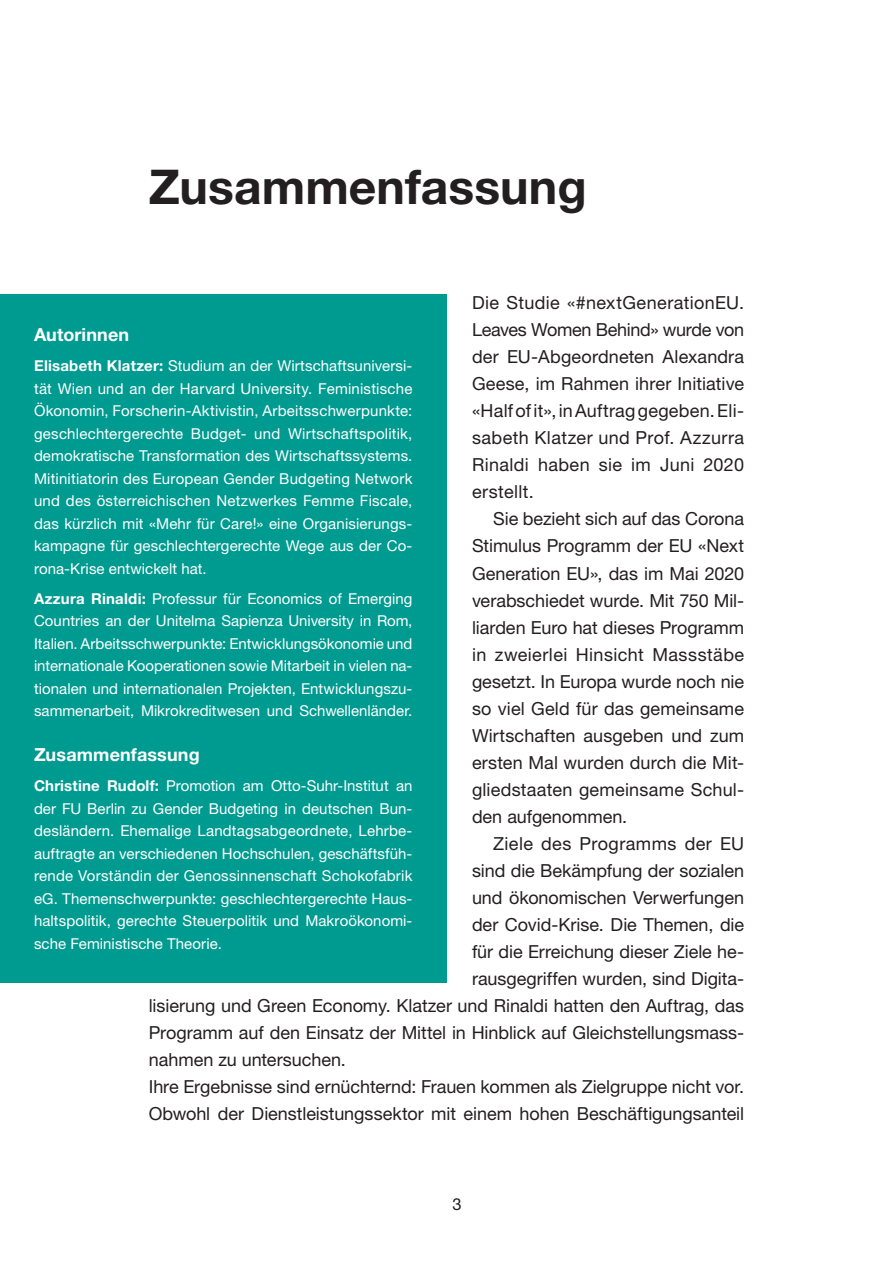
<style>
.page{position:relative;width:893px;height:1263px;background:#fff}
.page>*{position:absolute;margin:0;border:0;box-sizing:border-box;transform-origin:0 0}
.t1{font:700 48px "Helvetica Neue LT Pro";color:#231f20}
.t2{font:18px/27px "Helvetica Neue LT Pro";color:#231f20;text-align:justify}
.t3{font:700 18px "Helvetica Neue LT Pro";letter-spacing:.01em;color:#fff}
.t4{font:18px "Helvetica Neue LT Pro";letter-spacing:.02em;color:#231f20}
.t5{font:16.5px "Helvetica Neue LT Pro";color:#231f20}
.t6{font:15px/22.5px "Helvetica Neue LT Pro";letter-spacing:.005em;color:#fff;text-align:justify}
.s1{font-weight:700}
</style>
<div class="page">
<div style="left:0;top:294px;width:446px;height:689px;background:#009b90"></div>
<h1 class="t1" style="left:149px;top:158px;width:439px">Zusammenfassung</h1>
<p class="t2" style="left:472px;top:289px;width:274px">Die Studie «#nextGenerationEU.<br>Leaves Women Behind» wurde von der EU-Abgeordneten Alexandra Geese, im Rahmen ihrer Initiative «Half of it», in Auftrag gegeben. Eli&shy;sabeth Klatzer und Prof. Azzurra Rinaldi haben sie im Juni 2020 erstellt.</p>
<p class="t2" style="left:472px;top:505px;width:274px;text-indent:21px">Sie bezieht sich auf das Corona Stimulus Programm der EU «Next Generation EU», das im Mai 2020 verabschiedet wurde. Mit 750 Mil&shy;liarden Euro hat dieses Programm in zweierlei Hinsicht Massstäbe gesetzt. In Europa wurde noch nie so viel Geld für das gemeinsame Wirtschaften ausgeben und zum ersten Mal wurden durch die Mit&shy;gliedstaaten gemeinsame Schul&shy;den aufgenommen.</p>
<p class="t4" style="left:493px;top:832px;width:252px">Ziele des Programms der EU</p>
<p class="t2" style="left:472px;top:856px;width:274px">sind die Bekämpfung der sozialen</p>
<p class="t2" style="left:472px;top:883px;width:274px">und ökonomischen Verwerfungen</p>
<p class="t2" style="left:472px;top:910px;width:274px">der Covid-Krise. Die Themen, die</p>
<p class="t2" style="left:472px;top:937px;width:274px">für die Erreichung dieser Ziele he-</p>
<p class="t2" style="left:472px;top:964px;width:274px">rausgegriffen wurden, sind Digita-</p>
<p class="t2" style="left:149px;top:991px;width:597px">lisierung und Green Economy. Klatzer und Rinaldi hatten den Auftrag, das</p>
<p class="t2" style="left:149px;top:1018px;width:597px">Programm auf den Einsatz der Mittel in Hinblick auf Gleichstellungsmass-</p>
<p class="t2" style="left:149px;top:1045px;width:199px">nahmen zu untersuchen.</p>
<p class="t2" style="left:149px;top:1072px;width:597px">Ihre Ergebnisse sind ernüchternd: Frauen kommen als Zielgruppe nicht vor.</p>
<p class="t2" style="left:149px;top:1099px;width:597px">Obwohl der Dienstleistungssektor mit einem hohen Beschäftigungsanteil</p>
<p class="t3" style="left:34px;top:324px;width:97px">Autorinnen</p>
<p class="t6" style="left:34px;top:355px;width:380px"><span class="s1">Elisabeth Klatzer:</span> Studium an der Wirtschaftsuniversi&shy;tät Wien und an der Harvard University. Feministische Ökonomin, Forscherin-Aktivistin, Arbeitsschwerpunkte: geschlechtergerechte Budget- und Wirtschaftspolitik, demokratische Transformation des Wirtschaftssystems.<br>Mitinitiatorin des European Gender Budgeting Network und des österreichischen Netzwerkes Femme Fiscale, das kürzlich mit «Mehr für Care!» eine Organisierungs&shy;kampagne für geschlechtergerechte Wege aus der Co&shy;rona-Krise entwickelt hat.</p>
<p class="t6" style="left:34px;top:587px;width:380px"><span class="s1">Azzura Rinaldi:</span> Professur für Economics of Emerging Countries an der Unitelma Sapienza University in Rom, Italien. Arbeitsschwerpunkte: Entwicklungsökonomie und internationale Kooperationen sowie Mitarbeit in vielen na&shy;tionalen und internationalen Projekten, Entwicklungszu&shy;sammenarbeit, Mikrokreditwesen und Schwellenländer.</p>
<p class="t3" style="left:34px;top:744px;width:167px">Zusammenfassung</p>
<p class="t6" style="left:34px;top:775px;width:380px"><span class="s1">Christine Rudolf:</span> Promotion am Otto-Suhr-Institut an der FU Berlin zu Gender Budgeting in deutschen Bun&shy;desländern. Ehemalige Landtagsabgeordnete, Lehrbe&shy;auftragte an verschiedenen Hochschulen, geschäftsfüh&shy;rende Vorständin der Genossinnenschaft Schokofabrik eG. Themenschwerpunkte: geschlechtergerechte Haus&shy;haltspolitik, gerechte Steuerpolitik und Makroökonomi&shy;sche Feministische Theorie.</p>
<p class="t5" style="left:452px;top:1194px;width:11px">3</p>
</div>
